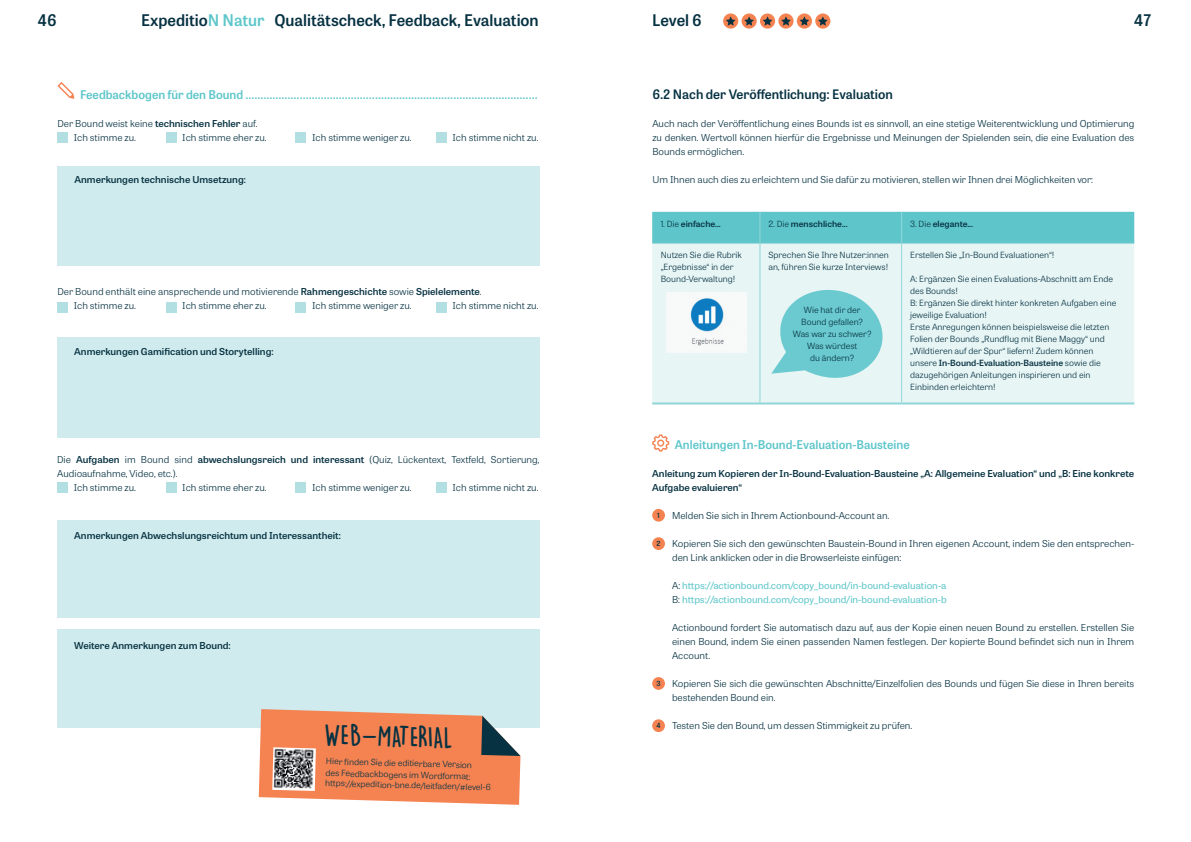
<style>
.page{position:relative;width:1191px;height:842px;background:#fff}
.page>*{position:absolute;margin:0;border:0;box-sizing:border-box;transform-origin:0 0}
.t1{font:800 27px "Lemon Yellow Sun";color:#073242}
.t2{font:600 16px "Tablet Gothic";color:#073242}
.t3{font:600 13px "Tablet Gothic";color:#073242}
.t4{font:600 12px "Tablet Gothic";color:#5ec6ca}
.t5{font:300 9.5px/14px "Tablet Gothic Wide";color:#073242}
.t6{font:600 9.5px/14px "Tablet Gothic Wide";color:#073242}
.t7{font:9.5px/14px "Tablet Gothic Wide";color:#5ec6ca}
.t8{font:300 8.6px/11.7px "Tablet Gothic Wide";color:#073242}
.t9{font:300 8.5px/12px "Tablet Gothic Wide";color:#073242}
.t10{font:600 8.5px "Tablet Gothic Wide";color:#073242}
.t11{font:600 7px "Tablet Gothic Wide";color:#073242}
.s1{color:#5ec6ca}
.s2{font-weight:600}
.s3{font-weight:300}
.s4{font-weight:300;color:#073242}
</style>
<div class="page">
<div style="left:57px;top:166px;width:482px;height:99px;background:#d0ebed"></div>
<div style="left:57px;top:302px;width:11px;height:10px;background:#b1dfe2"></div>
<div style="left:166px;top:302px;width:10px;height:10px;background:#b1dfe2"></div>
<div style="left:296px;top:302px;width:10px;height:10px;background:#b1dfe2"></div>
<div style="left:436px;top:302px;width:10px;height:10px;background:#b1dfe2"></div>
<div style="left:57px;top:337px;width:482px;height:100px;background:#d0ebed"></div>
<div style="left:57px;top:482px;width:11px;height:10px;background:#b1dfe2"></div>
<div style="left:166px;top:482px;width:10px;height:10px;background:#b1dfe2"></div>
<div style="left:296px;top:482px;width:10px;height:10px;background:#b1dfe2"></div>
<div style="left:436px;top:482px;width:10px;height:10px;background:#b1dfe2"></div>
<div style="left:57px;top:520px;width:482px;height:98px;background:#d0ebed"></div>
<div style="left:57px;top:630px;width:482px;height:98px;background:#d0ebed"></div>
<div style="left:57px;top:133px;width:11px;height:10px;background:#b1dfe2"></div>
<div style="left:166px;top:133px;width:10px;height:10px;background:#b1dfe2"></div>
<div style="left:296px;top:133px;width:10px;height:10px;background:#b1dfe2"></div>
<div style="left:436px;top:133px;width:10px;height:10px;background:#b1dfe2"></div>
<svg style="left:723px;top:13px;width:15px;height:16px"></svg>
<svg style="left:726px;top:16px;width:9px;height:10px"></svg>
<svg style="left:741px;top:13px;width:15px;height:16px"></svg>
<svg style="left:744px;top:16px;width:10px;height:10px"></svg>
<svg style="left:760px;top:13px;width:15px;height:16px"></svg>
<svg style="left:762px;top:16px;width:10px;height:10px"></svg>
<svg style="left:778px;top:13px;width:15px;height:16px"></svg>
<svg style="left:781px;top:16px;width:10px;height:10px"></svg>
<svg style="left:797px;top:13px;width:15px;height:16px"></svg>
<svg style="left:799px;top:16px;width:10px;height:10px"></svg>
<svg style="left:57px;top:82px;width:17px;height:17px"></svg>
<svg style="left:259px;top:709px;width:261px;height:96px;background:#eb8e66"></svg>
<img style="left:272px;top:747px;width:44px;height:44px">
<div style="left:652px;top:212px;width:482px;height:31px;background:#5ec6ca"></div>
<div style="left:652px;top:244px;width:482px;height:158px;background:#e7f5f5"></div>
<hr style="left:901px;top:212px;width:1px;height:31px;background:#91d5d8">
<hr style="left:901px;top:244px;width:1px;height:158px;background:#91d5d8">
<hr style="left:652px;top:402px;width:108px;height:2px;background:#91d5d8">
<hr style="left:760px;top:402px;width:141px;height:2px;background:#91d5d8">
<hr style="left:901px;top:402px;width:233px;height:2px;background:#91d5d8">
<hr style="left:759px;top:212px;width:1px;height:31px;background:#91d5d8">
<hr style="left:652px;top:243px;width:108px;height:1px;background:#91d5d8">
<hr style="left:760px;top:243px;width:141px;height:1px;background:#91d5d8">
<hr style="left:759px;top:244px;width:1px;height:158px;background:#91d5d8">
<hr style="left:901px;top:243px;width:233px;height:1px;background:#91d5d8">
<svg style="left:771px;top:286px;width:115px;height:103px;background:#99dadd"></svg>
<img style="left:666px;top:293px;width:81px;height:59px">
<svg style="left:815px;top:13px;width:15px;height:16px"></svg>
<svg style="left:818px;top:16px;width:9px;height:10px"></svg>
<svg style="left:652px;top:434px;width:17px;height:17px"></svg>
<div style="left:652px;top:509px;width:13px;height:13px;background:#f58352;border-radius:50%"></div>
<div style="left:652px;top:537px;width:13px;height:13px;background:#f58352;border-radius:50%"></div>
<div style="left:652px;top:677px;width:13px;height:13px;background:#f58352;border-radius:50%"></div>
<div style="left:652px;top:719px;width:13px;height:13px;background:#f58352;border-radius:50%"></div>
<h2 class="t2" style="left:38px;top:9px;width:20px">46</h2>
<h2 class="t2" style="left:141px;top:9px;width:399px">Expeditio<span class="s1">N Natur</span> Qualitätscheck, Feedback, Evaluation</h2>
<h2 class="t2" style="left:652px;top:9px;width:51px">Level 6</h2>
<h2 class="t2" style="left:1134px;top:9px;width:18px">47</h2>
<p class="t4" style="left:80px;top:86px;width:459px">Feedbackbogen für den Bound .................................................................................................</p>
<p class="t5" style="left:57px;top:116px;width:202px">Der Bound weist keine <span class="s2">technischen Fehler</span> auf.</p>
<p class="t5" style="left:74px;top:130px;width:64px">Ich stimme zu.</p>
<p class="t5" style="left:182px;top:130px;width:86px">Ich stimme eher zu.</p>
<p class="t5" style="left:312px;top:130px;width:101px">Ich stimme weniger zu.</p>
<p class="t5" style="left:452px;top:130px;width:88px">Ich stimme nicht zu.</p>
<p class="t6" style="left:74px;top:172px;width:173px">Anmerkungen technische Umsetzung:</p>
<p class="t5" style="left:74px;top:284px;width:409px;text-indent:-16px">Der Bound enthält eine ansprechende und motivierende <span class="s2">Rahmengeschichte</span> sowie <span class="s2">Spielelemente</span>.<br>Ich stimme zu.</p>
<p class="t5" style="left:182px;top:298px;width:86px">Ich stimme eher zu.</p>
<p class="t5" style="left:312px;top:298px;width:101px">Ich stimme weniger zu.</p>
<p class="t5" style="left:452px;top:298px;width:88px">Ich stimme nicht zu.</p>
<p class="t6" style="left:74px;top:344px;width:201px">Anmerkungen Gamification und Storytelling:</p>
<p class="t5" style="left:57px;top:452px;width:484px">Die <span class="s2">Aufgaben</span> im Bound sind <span class="s2">abwechslungsreich und interessant</span> (Quiz, Lückentext, Textfeld, Sortierung,</p>
<p class="t5" style="left:57px;top:466px;width:122px">Audioaufnahme, Video, etc.).</p>
<p class="t5" style="left:74px;top:480px;width:64px">Ich stimme zu.</p>
<p class="t5" style="left:182px;top:480px;width:86px">Ich stimme eher zu.</p>
<p class="t5" style="left:312px;top:480px;width:101px">Ich stimme weniger zu.</p>
<p class="t5" style="left:452px;top:480px;width:88px">Ich stimme nicht zu.</p>
<p class="t6" style="left:74px;top:528px;width:268px">Anmerkungen Abwechslungsreichtum und Interessantheit:</p>
<p class="t6" style="left:74px;top:638px;width:158px">Weitere Anmerkungen zum Bound:</p>
<h1 class="t1" style="left:325px;top:716px;width:130px;rotate:2deg">WEB-MATERIAL</h1>
<p class="t8" style="left:326px;top:755px;width:148px;rotate:1deg">Hier fi nden Sie die editierbare Version des Feedbackbogens im Wordformat:</p>
<p class="t9" style="left:325px;top:777px;width:167px;rotate:1deg">htt ps://expedition-bne.de/leitfaden/#level-6</p>
<h3 class="t3" style="left:652px;top:85px;width:242px">6.2 Nach der Veröffentlichung: Evaluation</h3>
<p class="t5" style="left:652px;top:116px;width:483px;text-align:justify">Auch nach der Veröffentlichung eines Bounds ist es sinnvoll, an eine stetige Weiterentwicklung und Optimierung zu denken. Wertvoll können hierfür die Ergebnisse und Meinungen der Spielenden sein, die eine Evaluation des Bounds ermöglichen.</p>
<p class="t5" style="left:652px;top:172px;width:442px">Um Ihnen auch dies zu erleichtern und Sie dafür zu motivieren, stellen wir Ihnen drei Möglichkeiten vor:</p>
<p class="t10" style="left:660px;top:218px;width:62px"><span class="s3">1. Die</span> einfache...</p>
<p class="t10" style="left:768px;top:218px;width:81px"><span class="s3">2. Die</span> menschliche...</p>
<p class="t10" style="left:910px;top:218px;width:64px"><span class="s3">3. Die</span> elegante...</p>
<p class="t9" style="left:660px;top:249px;width:83px">Nutzen Sie die Rubrik „Ergebnisse“ in der<br>Bound-Verwaltung!</p>
<p class="t9" style="left:768px;top:249px;width:122px">Sprechen Sie Ihre Nutzer:innen an, führen Sie kurze Interviews!</p>
<p class="t9" style="left:910px;top:249px;width:146px">Erstellen Sie „In-Bound Evaluationen“!</p>
<p class="t9" style="left:910px;top:273px;width:208px">A: Ergänzen Sie einen Evaluations-Abschnitt am Ende des Bounds!<br>B: Ergänzen Sie direkt hinter konkreten Aufgaben eine jeweilige Evaluation!<br>Erste Anregungen können beispielsweise die letzten Folien der Bounds „Rundflug mit Biene Maggy“ und „Wildtieren auf der Spur“ liefern! Zudem können unsere <span class="s2">In-Bound-Evaluation-Bausteine</span> sowie die dazugehörigen Anleitungen inspirieren und ein Einbinden erleichtern!</p>
<p class="t9" style="left:793px;top:303px;width:80px;text-align:center">Wie hat dir der<br>Bound gefallen?<br>Was war zu schwer?<br>Was würdest<br>du ändern?</p>
<p class="t4" style="left:675px;top:436px;width:236px">Anleitungen In-Bound-Evaluation-Bausteine</p>
<p class="t6" style="left:652px;top:466px;width:483px">Anleitung zum Kopieren der In-Bound-Evaluation-Bausteine „A: Allgemeine Evaluation“ und „B: Eine konkrete<br>Aufgabe evaluieren“</p>
<p class="t5" style="left:672px;top:508px;width:219px">Melden Sie sich in Ihrem Actionbound-Account an.</p>
<p class="t5" style="left:672px;top:536px;width:464px">Kopieren Sie sich den gewünschten Baustein-Bound in Ihren eigenen Account, indem Sie den entsprechen&shy;den Link anklicken oder in die Browserleiste einfügen:</p>
<p class="t7" style="left:672px;top:578px;width:276px"><span class="s4">A:</span> https://actionbound.com/copy_bound/in-bound-evaluation-a<br><span class="s4">B:</span> https://actionbound.com/copy_bound/in-bound-evaluation-b</p>
<p class="t5" style="left:672px;top:620px;width:464px;text-align:justify">Actionbound fordert Sie automatisch dazu auf, aus der Kopie einen neuen Bound zu erstellen. Erstellen Sie einen Bound, indem Sie einen passenden Namen festlegen. Der kopierte Bound befindet sich nun in Ihrem Account.</p>
<p class="t5" style="left:672px;top:676px;width:464px">Kopieren Sie sich die gewünschten Abschnitte/Einzelfolien des Bounds und fügen Sie diese in Ihren bereits bestehenden Bound ein.</p>
<p class="t5" style="left:672px;top:718px;width:242px">Testen Sie den Bound, um dessen Stimmigkeit zu prüfen.</p>
<p class="t11" style="left:657px;top:510px;width:4px">1</p>
<p class="t11" style="left:656px;top:539px;width:6px">2</p>
<p class="t11" style="left:656px;top:679px;width:6px">3</p>
<p class="t11" style="left:656px;top:721px;width:6px">4</p>
</div>
